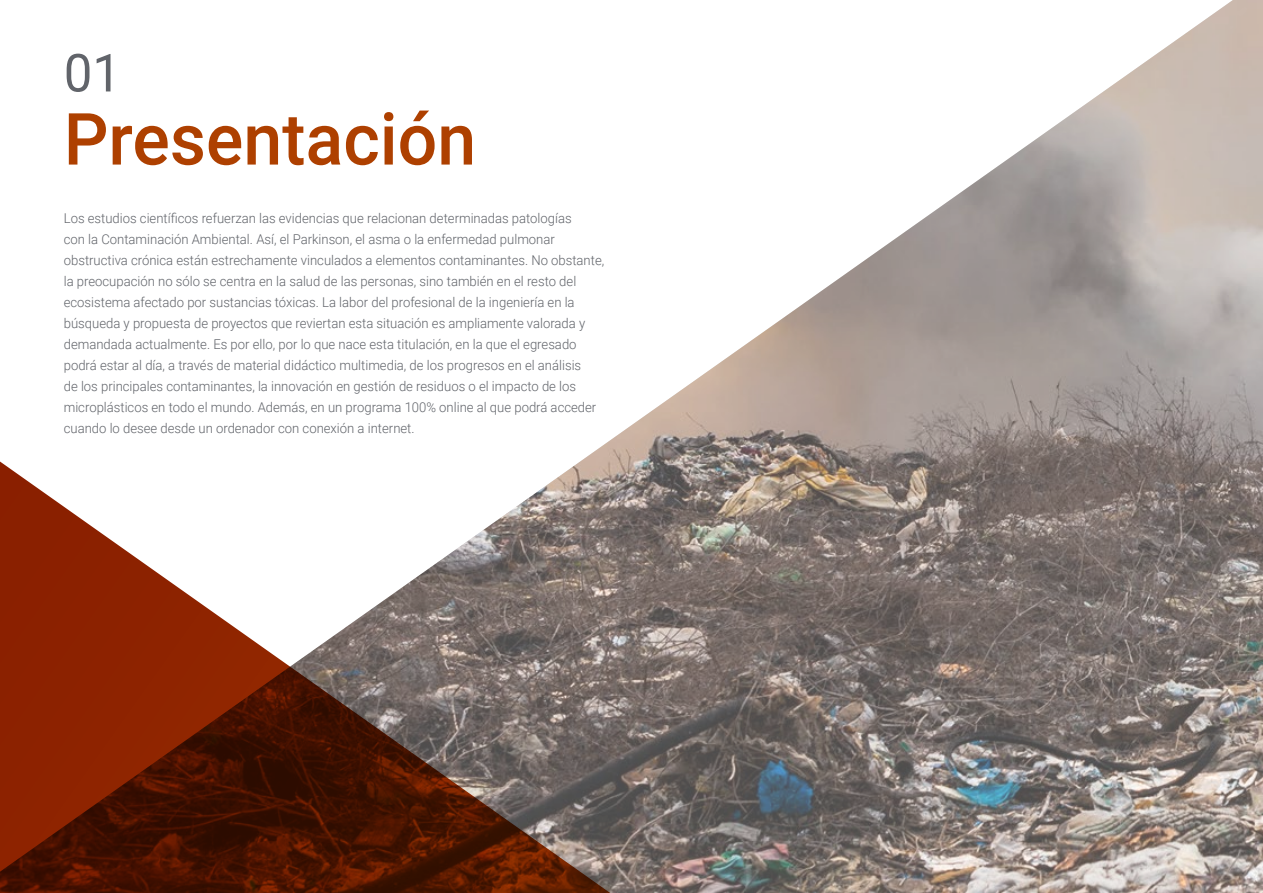
<style>
.page{position:relative;width:1263px;height:893px;background:#fff}
.page>*{position:absolute;margin:0;border:0;box-sizing:border-box;transform-origin:0 0}
.t1{font:500 72px "Roboto";color:#ae4000}
.t2{font:52.5px "Roboto";color:#61646a}
.t3{font:300 13.5px/21px "Roboto";color:#61646a}
</style>
<div class="page">
<img style="left:602px;top:0;width:661px;height:893px">
<svg style="left:0;top:446px;width:640px;height:447px"></svg>
<h2 class="t2" style="left:64px;top:36px;width:59px">01</h2>
<h1 class="t1" style="left:64px;top:89px;width:414px">Presentación</h1>
<p class="t3" style="left:64px;top:207px;width:542px">Los estudios científicos refuerzan las evidencias que relacionan determinadas patologías<br>con la Contaminación Ambiental. Así, el Parkinson, el asma o la enfermedad pulmonar obstructiva crónica están estrechamente vinculados a elementos contaminantes. No obstante, la preocupación no sólo se centra en la salud de las personas, sino también en el resto del ecosistema afectado por sustancias tóxicas. La labor del profesional de la ingeniería en la búsqueda y propuesta de proyectos que reviertan esta situación es ampliamente valorada y demandada actualmente. Es por ello, por lo que nace esta titulación, en la que el egresado podrá estar al día, a través de material didáctico multimedia, de los progresos en el análisis<br>de los principales contaminantes, la innovación en gestión de residuos o el impacto de los microplásticos en todo el mundo. Además, en un programa 100% online al que podrá acceder cuando lo desee desde un ordenador con conexión a internet.</p>
</div>
